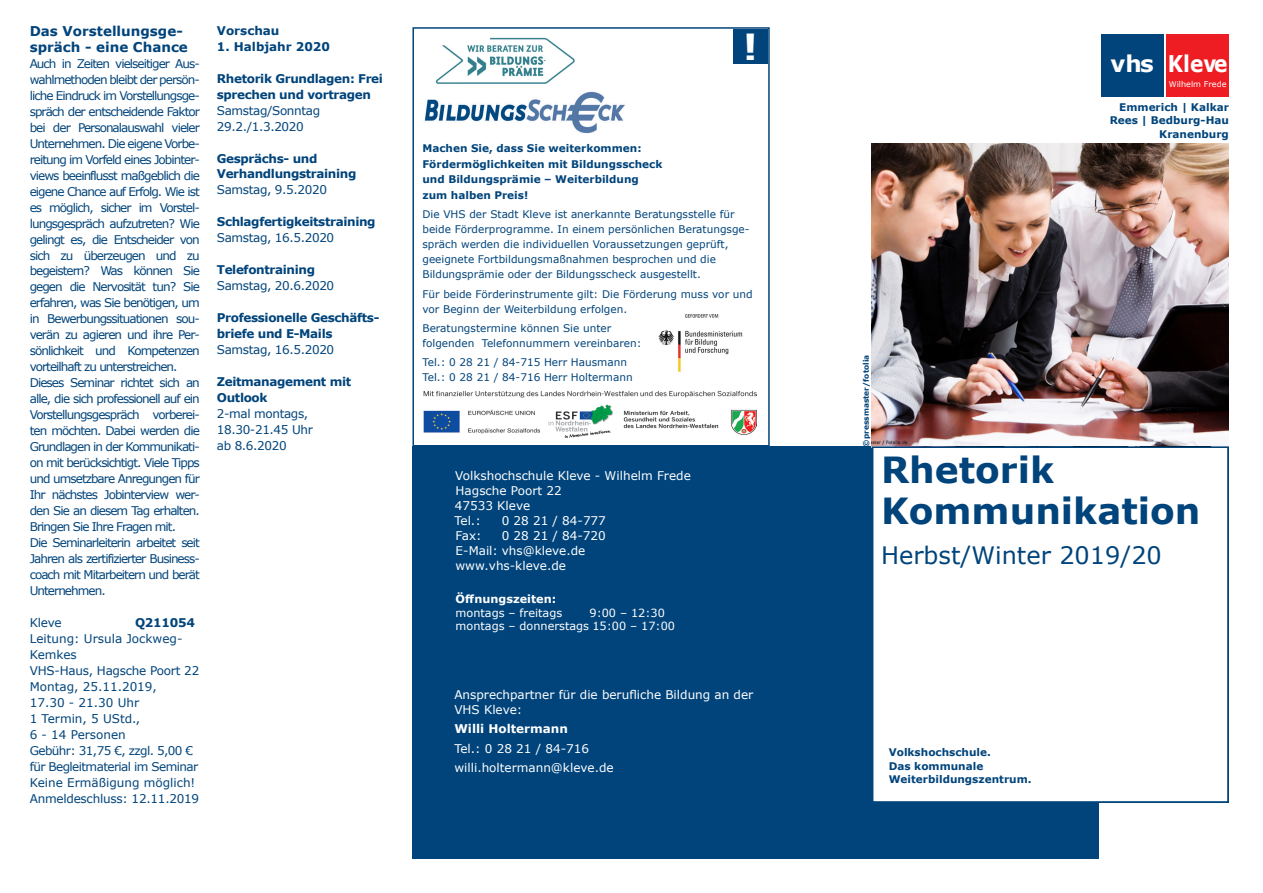
<style>
.page{position:relative;width:1263px;height:893px;background:#fff}
.page>*{position:absolute;margin:0;border:0;box-sizing:border-box;transform-origin:0 0}
._03_Body{font:700 36px "Verdana";color:#00447b}
.Quadr_24pt{font:700 36px "Verdana";color:#fff}
.t1{font:700 30px "Verdana";color:#00447b}
.t2{font:700 24px/36px "Verdana";letter-spacing:-.025em;color:#00447b}
._03_Body-2{font:24px "Verdana";color:#00447b}
.t3{font:700 22.95px "Verdana";color:#fff}
.Kurstitel{font:700 13.5px/16px "Verdana";color:#00447b}
.Kursinfo{font:12px/15.9px "Verdana";letter-spacing:-.08em;color:#00447b;text-align:justify}
._03_Body-3{font:12px/15px "Verdana";color:#fff}
._04_Grundschrift{font:700 12px/15.9px "Verdana";letter-spacing:-.03em;color:#00447b}
.Kursinfo-2{font:12px "Verdana";letter-spacing:-.03em;color:#00447b}
.Dauer{font:12px/16px "Verdana";letter-spacing:-.05em;color:#00447b}
.Dauer-2{font:12px "Verdana";color:#00447b}
.Termin{font:12px "Verdana";color:#00447b}
.Dozent{font:12px/15.9px "Verdana";color:#00447b}
.Anmeldeende{font:12px "Verdana";letter-spacing:-.02em;color:#00447b}
.Ort{font:12px "Verdana";letter-spacing:-.02em;color:#00447b}
._04_Grundschrift-2{font:700 12px "Verdana";color:#00447b}
._03_Body-4{font:700 12px "Verdana";color:#fff}
._03_Subline{font:700 12px "Verdana";letter-spacing:-.02em;color:#00447b}
._03_Subline-2{font:12px "Verdana";letter-spacing:-.02em;color:#00447b}
.t4{font:11.25px/13.5px "Verdana";color:#fff}
.t5{font:700 11.25px "Verdana";color:#fff}
._03_Body-5{font:10.5px/15px "Verdana";color:#00447b}
._06_Headline{font:700 10.5px/13.5px "Verdana";color:#00447b}
.t6{font:7.95px "Verdana";color:#fff}
._06_Headline-2{font:700 7.5px "Verdana";color:#00447b}
</style>
<div class="page">
<div style="left:412px;top:446px;width:687px;height:413px;background:#00447b"></div>
<div style="left:1101px;top:34px;width:62px;height:62px;background:#00447b"></div>
<div style="left:1166px;top:34px;width:63px;height:62px;background:#ee1d23"></div>
<div style="left:412px;top:27px;width:358px;height:419px;border:2px solid #00447b"></div>
<img style="left:435px;top:37px;width:140px;height:47px">
<img style="left:424px;top:91px;width:201px;height:43px">
<img style="left:423px;top:390px;width:334px;height:48px">
<img style="left:658px;top:315px;width:85px;height:58px">
<div style="left:733px;top:30px;width:34px;height:34px;background:#00447b"></div>
<img style="left:872px;top:143px;width:357px;height:303px">
<div style="left:871px;top:446px;width:358px;height:357px;background:#fff"></div>
<div style="left:881px;top:456px;width:334px;height:279px;background:#fff"></div>
<p class="Kurstitel" style="left:30px;top:23px;width:160px">Das Vorstellungsge&shy;spräch - eine Chance</p>
<p class="Kursinfo" style="left:30px;top:55px;width:172px">Auch in Zeiten vielseitiger Aus&shy;wahlmethoden bleibt der persön&shy;liche Eindruck im Vorstellungsge&shy;spräch der entscheidende Faktor bei der Personalauswahl vieler Unternehmen. Die eigene Vorbe&shy;reitung im Vorfeld eines Jobinter&shy;views beeinflusst maßgeblich die eigene Chance auf Erfolg. Wie ist es möglich, sicher im Vorstel&shy;lungsgespräch aufzutreten? Wie gelingt es, die Entscheider von sich zu überzeugen und zu begeistern? Was können Sie gegen die Nervosität tun? Sie erfahren, was Sie benötigen, um in Bewerbungssituationen sou&shy;verän zu agieren und ihre Per&shy;sönlichkeit und Kompetenzen vorteilhaft zu unterstreichen.</p>
<p class="Kursinfo" style="left:30px;top:375px;width:172px">Dieses Seminar richtet sich an alle, die sich professionell auf ein Vorstellungsgespräch vorberei&shy;ten möchten. Dabei werden die Grundlagen in der Kommunikati&shy;on mit berücksichtigt. Viele Tipps und umsetzbare Anregungen für Ihr nächstes Jobinterview wer&shy;den Sie an diesem Tag erhalten.<br>Bringen Sie Ihre Fragen mit.</p>
<p class="Kursinfo" style="left:30px;top:535px;width:172px">Die Seminarleiterin arbeitet seit Jahren als zertifizierter Business&shy;coach mit Mitarbeitern und berät Unternehmen.</p>
<p class="_03_Subline-2" style="left:30px;top:614px;width:33px">Kleve</p>
<p class="_03_Subline" style="left:135px;top:614px;width:61px">Q211054</p>
<p class="Dozent" style="left:30px;top:630px;width:154px">Leitung: Ursula Jockweg-<br>Kemkes</p>
<p class="Ort" style="left:30px;top:662px;width:171px">VHS-Haus, Hagsche Poort 22</p>
<p class="Termin" style="left:30px;top:678px;width:129px">Montag, 25.11.2019,</p>
<p class="Termin" style="left:30px;top:694px;width:111px">17.30 - 21.30 Uhr</p>
<p class="Dauer-2" style="left:30px;top:710px;width:112px">1 Termin, 5 UStd.,</p>
<p class="Dauer-2" style="left:30px;top:726px;width:98px">6 - 14 Personen</p>
<p class="Dauer" style="left:30px;top:742px;width:170px">Gebühr: 31,75 €, zzgl. 5,00 € für Begleitmaterial im Seminar</p>
<p class="Dauer-2" style="left:30px;top:774px;width:167px">Keine Ermäßigung möglich!</p>
<p class="Anmeldeende" style="left:30px;top:790px;width:171px">Anmeldeschluss: 12.11.2019</p>
<p class="_04_Grundschrift-2" style="left:217px;top:22px;width:64px">Vorschau</p>
<p class="_04_Grundschrift-2" style="left:217px;top:38px;width:115px">1. Halbjahr 2020</p>
<p class="_04_Grundschrift" style="left:217px;top:70px;width:168px">Rhetorik Grundlagen: Frei sprechen und vortragen</p>
<p class="Kursinfo-2" style="left:217px;top:102px;width:105px">Samstag/Sonntag</p>
<p class="Kursinfo" style="left:217px;top:118px;width:88px">29.2./1.3.2020</p>
<p class="_04_Grundschrift" style="left:217px;top:150px;width:102px">Gesprächs- und</p>
<p class="_04_Grundschrift" style="left:217px;top:166px;width:141px">Verhandlungstraining</p>
<p class="Kursinfo-2" style="left:217px;top:182px;width:112px">Samstag, 9.5.2020</p>
<p class="_04_Grundschrift" style="left:217px;top:214px;width:160px">Schlagfertigkeitstraining</p>
<p class="Kursinfo-2" style="left:217px;top:230px;width:119px">Samstag, 16.5.2020</p>
<p class="_04_Grundschrift" style="left:217px;top:262px;width:100px">Telefontraining</p>
<p class="Kursinfo-2" style="left:217px;top:278px;width:119px">Samstag, 20.6.2020</p>
<p class="_04_Grundschrift" style="left:217px;top:310px;width:164px">Professionelle Geschäfts&shy;briefe und E-Mails</p>
<p class="Kursinfo-2" style="left:217px;top:342px;width:119px">Samstag, 16.5.2020</p>
<p class="_04_Grundschrift" style="left:217px;top:374px;width:136px">Zeitmanagement mit<br>Outlook</p>
<p class="Kursinfo-2" style="left:217px;top:405px;width:93px">2-mal montags,</p>
<p class="Kursinfo-2" style="left:217px;top:421px;width:97px">18.30-21.45 Uhr</p>
<p class="Kursinfo" style="left:217px;top:438px;width:71px">ab 8.6.2020</p>
<p class="Quadr_24pt" style="left:743px;top:21px;width:16px">!</p>
<p class="_06_Headline" style="left:422px;top:140px;width:241px;line-height:15.8px">Machen Sie, dass Sie weiterkommen:<br>Fördermöglichkeiten mit Bildungsscheck und Bildungsprämie – Weiterbildung zum halben Preis!</p>
<p class="_03_Body-5" style="left:422px;top:207px;width:329px">Die VHS der Stadt Kleve ist anerkannte Beratungsstelle für beide Förderprogramme. In einem persönlichen Beratungsge&shy;spräch werden die individuellen Voraussetzungen geprüft, geeignete Fortbildungsmaßnahmen besprochen und die Bildungsprämie oder der Bildungsscheck ausgestellt.</p>
<p class="_03_Body-5" style="left:422px;top:286px;width:332px">Für beide Förderinstrumente gilt: Die Förderung muss vor und vor Beginn der Weiterbildung erfolgen.</p>
<p class="_03_Body-5" style="left:422px;top:320px;width:221px">Beratungstermine können Sie unter folgenden Telefonnummern vereinbaren:</p>
<p class="_03_Body-5" style="left:422px;top:355px;width:212px">Tel.: 0 28 21 / 84-715 Herr Hausmann<br>Tel.: 0 28 21 / 84-716 Herr Holtermann</p>
<p class="_03_Body-3" style="left:454px;top:468px;width:238px">Volkshochschule Kleve - Wilhelm Frede<br>Hagsche Poort 22<br>47533 Kleve<br>Tel.:</p>
<p class="_03_Body-3" style="left:502px;top:513px;width:106px">0 28 21 / 84-777</p>
<p class="_03_Body-3" style="left:455px;top:528px;width:152px;text-indent:46px">0 28 21 / 84-720<br>E-Mail: vhs@kleve.de www.vhs-kleve.de</p>
<p class="t5" style="left:456px;top:591px;width:102px">Öffnungszeiten:</p>
<p class="t4" style="left:456px;top:606px;width:108px">montags – freitags</p>
<p class="_03_Body-3" style="left:456px;top:528px;width:28px">Fax:</p>
<p class="t4" style="left:456px;top:606px;width:221px;text-indent:134px">9:00 – 12:30 montags – donnerstags 15:00 – 17:00</p>
<p class="_03_Body-3" style="left:454px;top:687px;width:300px">Ansprechpartner für die berufliche Bildung an der<br>VHS Kleve:</p>
<p class="_03_Body-4" style="left:454px;top:720px;width:115px">Willi Holtermann</p>
<p class="_03_Body-3" style="left:454px;top:740px;width:136px">Tel.: 0 28 21 / 84-716</p>
<p class="_03_Body-3" style="left:454px;top:760px;width:161px">willi.holtermann@kleve.de</p>
<h3 class="t3" style="left:1111px;top:48px;width:118px">vhs Kleve</h3>
<p class="t6" style="left:1169px;top:79px;width:59px">Wilhelm Frede</p>
<p class="_06_Headline" style="left:1110px;top:100px;width:121px;text-align:right">Emmerich | Kalkar<br>Rees | Bedburg-Hau<br>Kranenburg</p>
<p class="_06_Headline-2" style="left:861px;top:446px;width:93px;rotate:-90deg">©pressmaster/fotolia</p>
<p class="_03_Body" style="left:881px;top:445px;width:175px">Rhetorik</p>
<p class="_03_Body" style="left:881px;top:485px;width:321px">Kommunikation</p>
<p class="_03_Body-2" style="left:881px;top:539px;width:282px">Herbst/Winter 2019/20</p>
<h2 class="t1" style="left:889px;top:454px;width:250px">Tageslehrgang</h2>
<h3 class="t2" style="left:889px;top:495px;width:318px">Mittlerer Schulabschluss (HSA 9/HSA 10/MSA)</h3>
<p class="_06_Headline" style="left:889px;top:746px;width:144px">Volkshochschule.<br>Das kommunale<br>Weiterbildungszentrum.</p>
</div>
